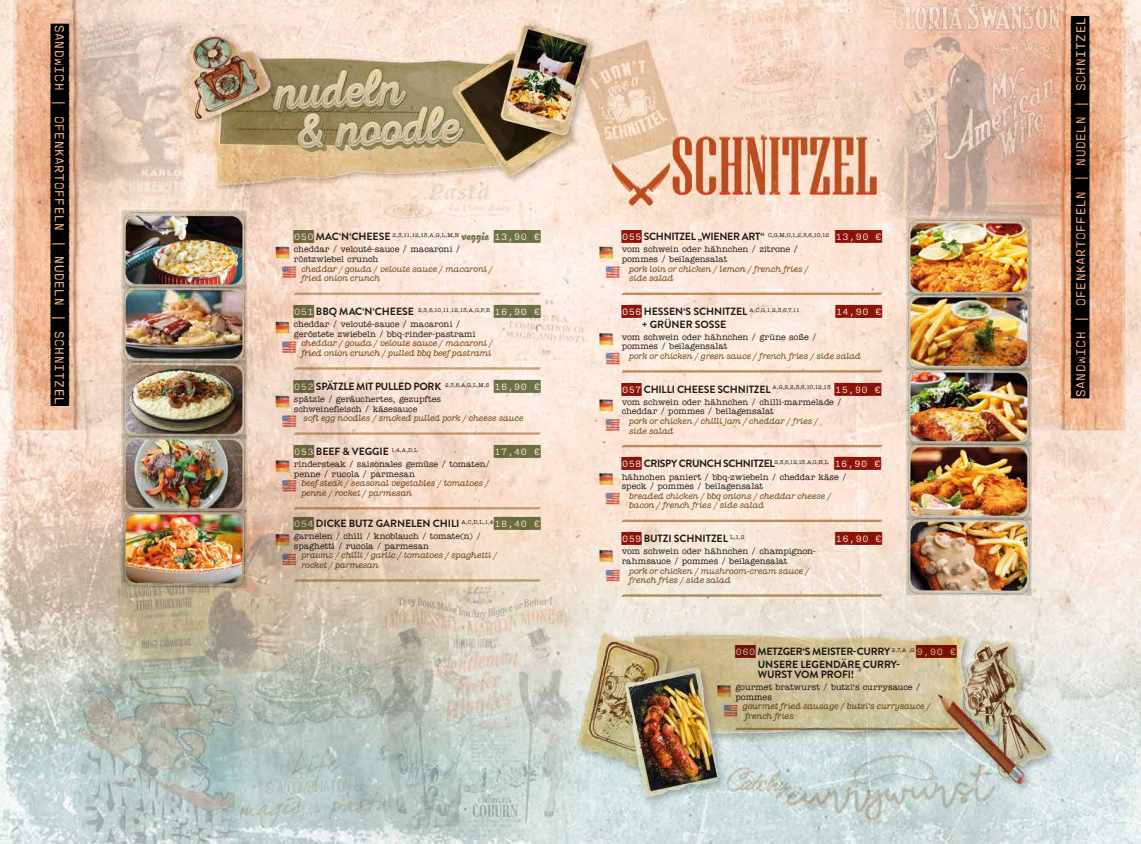
<style>
.page{position:relative;width:1141px;height:844px;background:#fff}
.page>*{position:absolute;margin:0;border:0;box-sizing:border-box;transform-origin:0 0}
.t1{font:16.19px "Nitti Typewriter Cameo";color:#000}
.t2{font:11.38px "Nitti Typewriter Cameo";letter-spacing:-.02em;color:#8e140b}
.t3{font:11.38px "Nitti Typewriter Cameo";color:#6b7b4e}
.t4{font:700 10.5px/12.5px "Brandon Grotesque";letter-spacing:-.015em;color:#221f1b}
.t5{font:700 10.5px "Brandon Grotesque";letter-spacing:-.04em;color:#221f1b}
.t6{font:500 8.75px/9.6px "American Typewriter ITC Pro";letter-spacing:.005em;color:#221f1b}
.t7{font:8.75px/9.6px "American Typewriter ITC Pro Med It";color:#744e17}
.t8{font:500 5.6px "American Typewriter ITC Pro";letter-spacing:-.065em;color:#221f1b}
.s1{font-family:"Nitti Typewriter Cameo";font-weight:400;font-size:11.38px;color:#6b7b4e}
.s2{font-family:"Brandon Grotesque";font-weight:700;font-size:10.5px}
.s3{font-family:"Kapelka New";font-weight:400;font-size:11.38px;color:#6b7b4e}
.s4{font-family:"Nitti Typewriter Cameo";font-weight:400;font-size:11.38px;color:#8e140b}
</style>
<div class="page">
<img style="left:0;top:0;width:1141px;height:843px">
<svg style="left:293px;top:292px;width:248px;height:3px"></svg>
<svg style="left:293px;top:366px;width:248px;height:4px"></svg>
<svg style="left:293px;top:431px;width:248px;height:4px"></svg>
<svg style="left:293px;top:506px;width:248px;height:4px"></svg>
<svg style="left:293px;top:578px;width:248px;height:4px"></svg>
<svg style="left:621px;top:292px;width:262px;height:3px"></svg>
<svg style="left:621px;top:369px;width:262px;height:4px"></svg>
<svg style="left:621px;top:444px;width:262px;height:4px"></svg>
<svg style="left:621px;top:519px;width:262px;height:3px"></svg>
<svg style="left:621px;top:593px;width:262px;height:4px"></svg>
<svg style="left:735px;top:727px;width:224px;height:3px"></svg>
<h1 class="t1" style="left:71px;top:24px;width:384px;rotate:90deg">SANDWICH | OFENKARTOFFELN | NUDELN | SCHNITZEL</h1>
<p class="t8" style="left:294px;top:232px;width:248px"><span class="s1">050</span> <span class="s2">MAC‘N‘CHEESE</span> 2,3,11,12,13,A,G,L,M,N <span class="s3">veggie</span> <span class="s1">13,90 €</span></p>
<p class="t6" style="left:294px;top:244px;width:168px">cheddar / velouté-sauce / macaroni / röstzwiebel crunch</p>
<p class="t7" style="left:301px;top:264px;width:193px">cheddar / gouda / veloute sauce / macaroni / fried onion crunch</p>
<p class="t8" style="left:294px;top:306px;width:248px"><span class="s1">051</span> <span class="s2">BBQ MAC‘N‘CHEESE</span> 2,3,6,10,11,12,13,A,G,P,R <span class="s1">16,90 €</span></p>
<p class="t6" style="left:294px;top:319px;width:183px">cheddar / velouté-sauce / macaroni / geröstete zwiebeln / bbq-rinder-pastrami</p>
<p class="t7" style="left:301px;top:338px;width:193px">cheddar / gouda / veloute sauce / macaroni / fried onion crunch / pulled bbq beef pastrami</p>
<p class="t4" style="left:294px;top:380px;width:248px"><span class="s1">052</span> SPÄTZLE MIT PULLED PORK <sup>2,3,6,A,G,L,M,S</sup> <span class="s1">16,90 €</span></p>
<p class="t6" style="left:294px;top:394px;width:149px">spätzle / geräuchertes, gezupftes schweinefleisch / käsesauce</p>
<p class="t7" style="left:304px;top:413px;width:221px">soft egg noodles / smoked pulled pork / cheese sauce</p>
<p class="t4" style="left:294px;top:445px;width:125px"><span class="s1">053</span> BEEF &amp; VEGGIE <sup>1,4,A,D,L</sup></p>
<h2 class="t3" style="left:494px;top:443px;width:48px">17,40 €</h2>
<p class="t6" style="left:294px;top:459px;width:198px">rindersteak / saisonales gemüse / tomaten/ penne / rucola / parmesan</p>
<p class="t7" style="left:301px;top:478px;width:189px">beef steak / seasonal vegetables / tomatoes / penne / rocket / parmesan</p>
<p class="t4" style="left:294px;top:517px;width:248px"><span class="s1">054</span> DICKE BUTZ GARNELEN CHILI <sup>A,C,D,L,1,4</sup><span class="s1">18,40 €</span></p>
<p class="t6" style="left:294px;top:531px;width:189px">garnelen / chili / knoblauch / tomate(n) / spaghetti / rucola / parmesan</p>
<p class="t7" style="left:301px;top:550px;width:197px">prawns / chilli / garlic / tomatoes / spaghetti / rocket / parmesan</p>
<p class="t8" style="left:622px;top:232px;width:262px"><span class="s4">055</span> <span class="s2">SCHNITZEL „WIENER ART“</span> C,G,M,O,1,2,3,6,10,12 <span class="s4">13,90 €</span></p>
<p class="t6" style="left:622px;top:244px;width:178px">vom schwein oder hähnchen / zitrone / pommes / beilagensalat</p>
<p class="t7" style="left:629px;top:264px;width:181px">pork loin or chicken / lemon / french fries / side salad</p>
<p class="t8" style="left:622px;top:306px;width:180px"><span class="s4">056</span> <span class="s2">HESSEN‘S SCHNITZEL</span> A,C,G,1,2,3,6,7,11</p>
<h2 class="t2" style="left:836px;top:304px;width:48px">14,90 €</h2>
<p class="t4" style="left:642px;top:318px;width:86px">+ GRÜNER SOSSE</p>
<p class="t6" style="left:622px;top:332px;width:196px">vom schwein oder hähnchen / grüne soße / pommes / beilagensalat</p>
<p class="t7" style="left:629px;top:351px;width:233px">pork or chicken / green sauce / french fries / side salad</p>
<p class="t4" style="left:622px;top:383px;width:261px"><span class="s4">057</span> CHILLI CHEESE SCHNITZEL <sup>A,G,S,2,3,6,10,12,13</sup> <span class="s4">15,90 €</span></p>
<p class="t6" style="left:622px;top:397px;width:221px">vom schwein oder hähnchen / chilli-marmelade / cheddar / pommes / beilagensalat</p>
<p class="t7" style="left:629px;top:416px;width:191px">pork or chicken / chilli jam / cheddar / fries / side salad</p>
<p class="t5" style="left:622px;top:456px;width:261px"><span class="s4">058</span> CRISPY CRUNCH SCHNITZEL<sup>2,3,6,12,13,A,G,H,L</sup> <span class="s4">16,90 €</span></p>
<p class="t6" style="left:622px;top:471px;width:226px">hähnchen paniert / bbq-zwiebeln / cheddar käse / speck / pommes / beilagensalat</p>
<p class="t7" style="left:629px;top:491px;width:204px">breaded chicken / bbq onions / cheddar cheese / bacon / french fries / side salad</p>
<p class="t4" style="left:622px;top:532px;width:124px"><span class="s4">059</span> BUTZI SCHNITZEL <sup>L,1,2</sup></p>
<h2 class="t2" style="left:836px;top:531px;width:48px">16,90 €</h2>
<p class="t6" style="left:622px;top:546px;width:196px">vom schwein oder hähnchen / champignon&shy;rahmsauce / pommes / beilagensalat</p>
<p class="t7" style="left:629px;top:565px;width:182px">pork or chicken / mushroom-cream sauce / french fries / side salad</p>
<p class="t4" style="left:758px;top:645px;width:200px;text-indent:-22px"><span class="s4">060</span> METZGER‘S MEISTER-CURRY <sup>2,7,A</sup> <sup>,G</sup> <span class="s4">9,90 €<br></span>UNSERE LEGENDÄRE CURRY-</p>
<p class="t4" style="left:758px;top:668px;width:98px">WURST VOM PROFI!</p>
<p class="t6" style="left:735px;top:682px;width:186px">gourmet bratwurst / butzi‘s currysauce / pommes</p>
<p class="t7" style="left:743px;top:701px;width:189px">gourmet fried sausage / butzi‘s currysauce / french fries</p>
<h1 class="t1" style="left:1069px;top:398px;width:384px;rotate:-90deg">SANDWICH | OFENKARTOFFELN | NUDELN | SCHNITZEL</h1>
</div>
